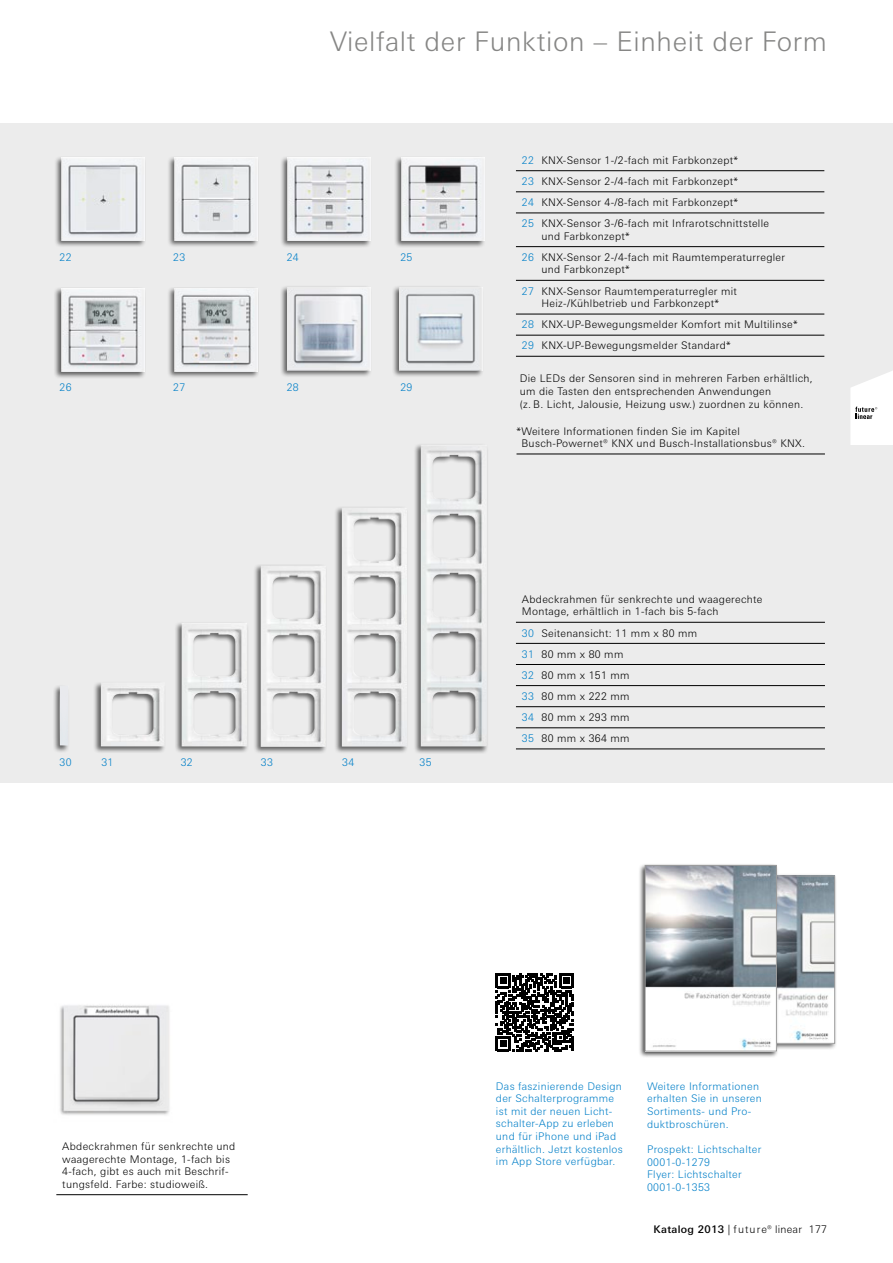
<style>
.page{position:relative;width:893px;height:1263px;background:#fff}
.page>*{position:absolute;margin:0;border:0;box-sizing:border-box;transform-origin:0 0}
.t1{font:300 27px "LT Univers Basic";letter-spacing:.025em;color:#868685}
.t2{font:300 10.5px/21.1px "LT Univers Basic";letter-spacing:.03em;color:#000}
.t3{font:300 10.5px/12.6px "LT Univers Basic";letter-spacing:.03em;color:#007fc8}
.t4{font:300 10.5px "Univers Next Pro";letter-spacing:.03em;color:#000}
.s1{color:#007fc8}
.s2{font-weight:500}
</style>
<div class="page">
<div style="left:0;top:123px;width:893px;height:659px;background:#ececec"></div>
<hr style="left:516px;top:622px;width:309px;height:1px;background:#000">
<hr style="left:516px;top:643px;width:309px;height:1px;background:#000">
<hr style="left:516px;top:664px;width:309px;height:1px;background:#000">
<hr style="left:516px;top:685px;width:309px;height:1px;background:#000">
<hr style="left:516px;top:706px;width:309px;height:1px;background:#000">
<hr style="left:516px;top:727px;width:309px;height:1px;background:#000">
<hr style="left:516px;top:749px;width:309px;height:1px;background:#000">
<hr style="left:516px;top:454px;width:309px;height:1px;background:#000">
<div style="left:54px;top:156px;width:92px;height:92px;background:#000;opacity:.6"></div>
<img style="left:61px;top:158px;width:83px;height:83px">
<div style="left:167px;top:156px;width:92px;height:92px;background:#000;opacity:.6"></div>
<img style="left:174px;top:158px;width:83px;height:83px">
<div style="left:280px;top:156px;width:92px;height:92px;background:#000;opacity:.6"></div>
<img style="left:287px;top:157px;width:83px;height:83px">
<div style="left:394px;top:156px;width:92px;height:92px;background:#000;opacity:.6"></div>
<img style="left:401px;top:157px;width:83px;height:83px">
<div style="left:280px;top:285px;width:92px;height:93px;background:#000;opacity:.6"></div>
<img style="left:287px;top:287px;width:83px;height:83px">
<div style="left:392px;top:285px;width:92px;height:93px;background:#000;opacity:.6"></div>
<img style="left:399px;top:287px;width:83px;height:83px">
<div style="left:54px;top:287px;width:92px;height:92px;background:#000;opacity:.6"></div>
<img style="left:61px;top:288px;width:83px;height:83px">
<div style="left:167px;top:287px;width:92px;height:92px;background:#000;opacity:.6"></div>
<img style="left:175px;top:288px;width:83px;height:83px">
<div style="left:413px;top:443px;width:76px;height:311px;background:#000;opacity:.6"></div>
<img style="left:421px;top:445px;width:66px;height:301px">
<div style="left:334px;top:506px;width:75px;height:248px;background:#000;opacity:.6"></div>
<img style="left:342px;top:508px;width:65px;height:238px">
<div style="left:253px;top:564px;width:74px;height:191px;background:#000;opacity:.6"></div>
<img style="left:261px;top:566px;width:65px;height:181px">
<div style="left:174px;top:621px;width:75px;height:133px;background:#000;opacity:.6"></div>
<img style="left:182px;top:623px;width:65px;height:123px">
<div style="left:93px;top:681px;width:73px;height:73px;background:#000;opacity:.6"></div>
<img style="left:101px;top:682px;width:64px;height:64px">
<hr style="left:56px;top:1194px;width:192px;height:1px;background:#000">
<img style="left:60px;top:1005px;width:110px;height:110px">
<div style="left:52px;top:684px;width:18px;height:69px;background:#000;opacity:.6"></div>
<img style="left:60px;top:686px;width:8px;height:59px">
<hr style="left:516px;top:170px;width:308px;height:1px;background:#000">
<hr style="left:516px;top:192px;width:308px;height:1px;background:#000">
<hr style="left:516px;top:213px;width:308px;height:1px;background:#000">
<hr style="left:516px;top:246px;width:308px;height:1px;background:#000">
<hr style="left:516px;top:280px;width:308px;height:1px;background:#000">
<hr style="left:516px;top:314px;width:308px;height:1px;background:#000">
<hr style="left:516px;top:335px;width:308px;height:1px;background:#000">
<hr style="left:516px;top:356px;width:308px;height:1px;background:#000">
<svg style="left:496px;top:973px;width:78px;height:78px"></svg>
<div style="left:736px;top:873px;width:101px;height:177px;background:#000;opacity:.6"></div>
<img style="left:779px;top:878px;width:54px;height:163px">
<div style="left:743px;top:876px;width:92px;height:167px;border:1px solid #9c9c9c"></div>
<div style="left:638px;top:863px;width:141px;height:195px;background:#000;opacity:.75"></div>
<img style="left:647px;top:867px;width:128px;height:182px">
<div style="left:645px;top:865px;width:132px;height:186px;border:1px solid #9c9c9c"></div>
<svg style="left:850px;top:371px;width:43px;height:412px"></svg>
<h1 class="t1" style="left:330px;top:25px;width:499px">Vielfalt der Funktion – Einheit der Form</h1>
<p class="t3" style="left:60px;top:250px;width:14px">22</p>
<p class="t3" style="left:173px;top:250px;width:14px">23</p>
<p class="t3" style="left:287px;top:250px;width:14px">24</p>
<p class="t3" style="left:400px;top:250px;width:14px">25</p>
<p class="t3" style="left:60px;top:380px;width:14px">26</p>
<p class="t3" style="left:173px;top:380px;width:14px">27</p>
<p class="t3" style="left:287px;top:380px;width:14px">28</p>
<p class="t3" style="left:400px;top:380px;width:14px">29</p>
<p class="t3" style="left:60px;top:756px;width:14px">30</p>
<p class="t3" style="left:101px;top:756px;width:14px">31</p>
<p class="t3" style="left:181px;top:756px;width:14px">32</p>
<p class="t3" style="left:261px;top:756px;width:14px">33</p>
<p class="t3" style="left:342px;top:756px;width:14px">34</p>
<p class="t3" style="left:420px;top:756px;width:14px">35</p>
<p class="t2" style="left:522px;top:149px;width:249px"><span class="s1">22</span> KNX-Sensor 1-/2-fach mit Farbkonzept*<br><span class="s1">23</span> KNX-Sensor 2-/4-fach mit Farbkonzept*<br><span class="s1">24</span> KNX-Sensor 4-/8-fach mit Farbkonzept*<br><span class="s1">25</span> KNX-Sensor 3-/6-fach mit Infrarotschnittstelle</p>
<p class="t2" style="left:522px;top:225px;width:265px;text-indent:20px">und Farbkonzept*<br><span class="s1">26</span> KNX-Sensor 2-/4-fach mit Raumtemperaturregler</p>
<p class="t2" style="left:522px;top:259px;width:217px;text-indent:20px">und Farbkonzept*<br><span class="s1">27</span> KNX-Sensor Raumtemperaturregler mit</p>
<p class="t2" style="left:522px;top:293px;width:277px;text-indent:20px">Heiz-/Kühlbetrieb und Farbkonzept*<br><span class="s1">28</span> KNX-UP-Bewegungsmelder Komfort mit Multilinse*<br><span class="s1">29</span> KNX-UP-Bewegungsmelder Standard*</p>
<p class="t2" style="left:520px;top:372px;width:295px;line-height:12.6px">Die LEDs der Sensoren sind in mehreren Farben erhältlich, um die Tasten den entsprechenden Anwendungen<br>(z. B. Licht, Jalousie, Heizung usw.) zuordnen zu können.</p>
<p class="t2" style="left:521px;top:424px;width:285px;line-height:12.6px;text-indent:-5px">*Weitere Informationen finden Sie im Kapitel<br>Busch-Powernet® KNX und Busch-Installationsbus® KNX.</p>
<p class="t2" style="left:522px;top:593px;width:242px;line-height:12.6px">Abdeckrahmen für senkrechte und waagerechte<br>Montage, erhältlich in 1-fach bis 5-fach</p>
<p class="t2" style="left:522px;top:622px;width:177px"><span class="s1">30</span> Seitenansicht: 11 mm x 80 mm<br><span class="s1">31</span> 80 mm x 80 mm<br><span class="s1">32</span> 80 mm x 151 mm<br><span class="s1">33</span> 80 mm x 222 mm<br><span class="s1">34</span> 80 mm x 293 mm<br><span class="s1">35</span> 80 mm x 364 mm</p>
<p class="t2" style="left:62px;top:1140px;width:175px;line-height:12.6px">Abdeckrahmen für senkrechte und waagerechte Montage, 1-fach bis 4-fach, gibt es auch mit Beschrif&shy;tungsfeld. Farbe: studioweiß.</p>
<p class="t3" style="left:496px;top:1079px;width:128px">Das faszinierende Design der Schalterprogramme ist mit der neuen Licht&shy;schalter-App zu erleben und für iPhone und iPad erhältlich. Jetzt kostenlos im App Store verfügbar.</p>
<p class="t3" style="left:647px;top:1080px;width:116px">Weitere Informationen erhalten Sie in unseren<br>Sortiments- und Pro&shy;duktbroschüren.</p>
<p class="t3" style="left:647px;top:1143px;width:116px">Prospekt: Lichtschalter<br>0001-0-1279<br>Flyer: Lichtschalter<br>0001-0-1353</p>
<p class="t4" style="left:654px;top:1223px;width:175px"><span class="s2">Katalog 2013</span> | future® linear 177</p>
</div>
